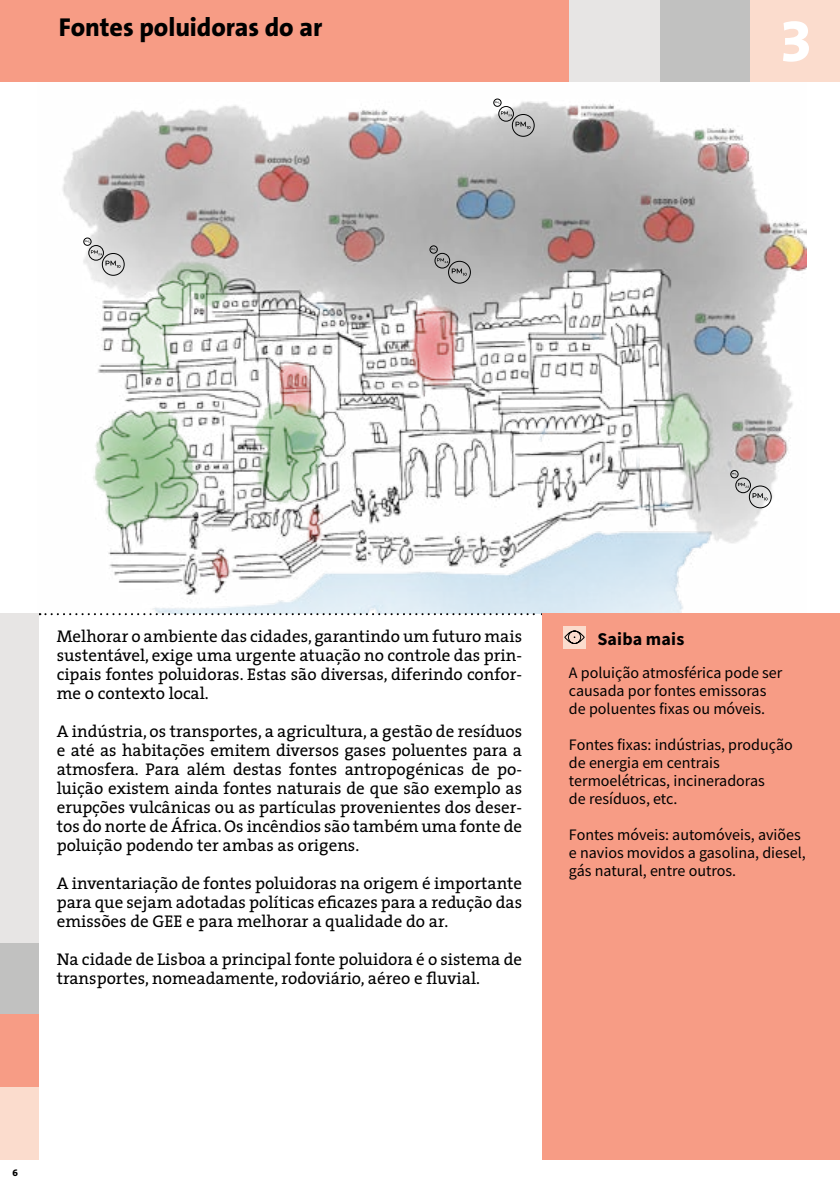
<style>
.page{position:relative;width:840px;height:1191px;background:#fff}
.page>*{position:absolute;margin:0;border:0;box-sizing:border-box;transform-origin:0 0}
.t1{font:800 60px "The Sans B8";color:#fff}
.t2{font:800 26px "The Sans B8";letter-spacing:-.005em;color:#000}
.t3{font:700 18px "Source Sans Pro";letter-spacing:.01em;color:#000}
.t4{font:17px/19px "The Serif";color:#000;text-align:justify}
.t5{font:16px/18px "Source Sans Pro";color:#000}
.t6{font:800 10px "The Sans B8";color:#000}
</style>
<div class="page">
<img style="left:37px;top:81px;width:768px;height:533px">
<div style="left:448px;top:261px;width:22px;height:22px;border:1px solid #000101;border-radius:50%"></div>
<div style="left:429px;top:246px;width:8px;height:7px;border:1px solid #000101;border-radius:50%"></div>
<div style="left:434px;top:253px;width:15px;height:15px;border:1px solid #000101;border-radius:50%"></div>
<svg style="left:431px;top:248px;width:5px;height:3px"></svg>
<svg style="left:437px;top:258px;width:29px;height:18px"></svg>
<div style="left:512px;top:114px;width:22px;height:22px;border:1px solid #000101;border-radius:50%"></div>
<div style="left:493px;top:99px;width:8px;height:7px;border:1px solid #000101;border-radius:50%"></div>
<div style="left:498px;top:106px;width:15px;height:15px;border:1px solid #000101;border-radius:50%"></div>
<svg style="left:494px;top:101px;width:6px;height:3px"></svg>
<svg style="left:500px;top:111px;width:11px;height:5px"></svg>
<svg style="left:515px;top:122px;width:15px;height:7px"></svg>
<div style="left:102px;top:253px;width:22px;height:22px;border:1px solid #000101;border-radius:50%"></div>
<div style="left:84px;top:238px;width:7px;height:7px;border:1px solid #000101;border-radius:50%"></div>
<div style="left:89px;top:245px;width:14px;height:15px;border:1px solid #000101;border-radius:50%"></div>
<svg style="left:85px;top:240px;width:5px;height:3px"></svg>
<svg style="left:91px;top:250px;width:11px;height:5px"></svg>
<svg style="left:105px;top:261px;width:15px;height:7px"></svg>
<div style="left:748px;top:486px;width:23px;height:22px;border:1px solid #000101;border-radius:50%"></div>
<div style="left:730px;top:470px;width:7px;height:8px;border:1px solid #000101;border-radius:50%"></div>
<div style="left:735px;top:478px;width:15px;height:15px;border:1px solid #000101;border-radius:50%"></div>
<svg style="left:737px;top:483px;width:30px;height:17px"></svg>
<svg style="left:39px;top:613px;width:503px;height:2px"></svg>
<hr style="left:839px;top:0;width:1px;height:81px;background:#f79c85">
<div style="left:0;top:942px;width:39px;height:72px;background:#c1c1c0"></div>
<div style="left:0;top:1014px;width:39px;height:73px;background:#f79c85"></div>
<div style="left:0;top:1087px;width:39px;height:72px;background:#fbdccd"></div>
<div style="left:0;top:0;width:839px;height:81px;background:#f79c85"></div>
<div style="left:568px;top:0;width:91px;height:81px;background:#e7e5e4"></div>
<div style="left:659px;top:0;width:91px;height:81px;background:#c1c1c0"></div>
<div style="left:750px;top:0;width:89px;height:81px;background:#fbdccd"></div>
<div style="left:0;top:613px;width:38px;height:329px;background:#e7e5e4"></div>
<div style="left:542px;top:613px;width:297px;height:546px;background:#f79c85"></div>
<div style="left:563px;top:626px;width:22px;height:23px;background:#fbdccd"></div>
<svg style="left:564px;top:630px;width:20px;height:14px"></svg>
<h2 class="t2" style="left:59px;top:13px;width:265px">Fontes poluidoras do ar</h2>
<h1 class="t1" style="left:779px;top:9px;width:34px">3</h1>
<p class="t4" style="left:57px;top:626px;width:466px">Melhorar o ambiente das cidades, garantindo um futuro mais sustentável, exige uma urgente atuação no controle das prin‑ cipais fontes poluidoras. Estas são diversas, diferindo confor‑ me o contexto local.</p>
<p class="t4" style="left:57px;top:721px;width:466px">A indústria, os transportes, a agricultura, a gestão de resíduos e até as habitações emitem diversos gases poluentes para a atmosfera. Para além destas fontes antropogénicas de po‑ luição existem ainda fontes naturais de que são exemplo as erupções vulcânicas ou as partículas provenientes dos deser‑ tos do norte de África. Os incêndios são também uma fonte de poluição podendo ter ambas as origens.</p>
<p class="t4" style="left:57px;top:873px;width:466px">A inventariação de fontes poluidoras na origem é importante para que sejam adotadas políticas eficazes para a redução das emissões de GEE e para melhorar a qualidade do ar.</p>
<p class="t4" style="left:57px;top:949px;width:466px">Na cidade de Lisboa a principal fonte poluidora é o sistema de transportes, nomeadamente, rodoviário, aéreo e fluvial.</p>
<p class="t3" style="left:597px;top:627px;width:88px">Saiba mais</p>
<p class="t5" style="left:568px;top:663px;width:215px">A poluição atmosférica pode ser causada por fontes emissoras de poluentes fixas ou móveis.</p>
<p class="t5" style="left:568px;top:735px;width:225px">Fontes fixas: indústrias, produção de energia em centrais termoelétricas, incineradoras<br>de resíduos, etc.</p>
<p class="t5" style="left:568px;top:825px;width:238px">Fontes móveis: automóveis, aviões e navios movidos a gasolina, diesel, gás natural, entre outros.</p>
<p class="t6" style="left:12px;top:1167px;width:7px">6</p>
</div>
